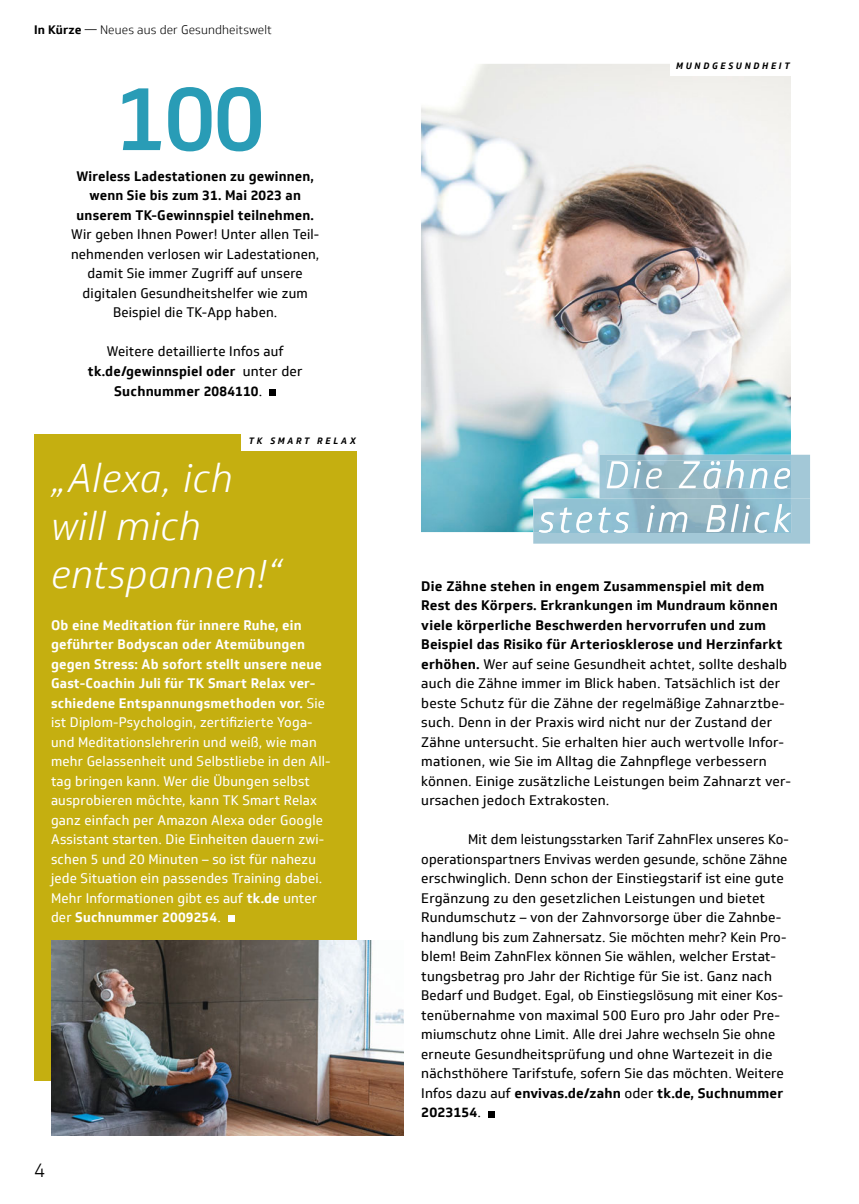
<style>
.page{position:relative;width:859px;height:1204px;background:#fff}
.page>*{position:absolute;margin:0;border:0;box-sizing:border-box;transform-origin:0 0}
.t1{font:500 90px "Soleto TK";color:#299cb6}
.t2{font:italic 300 39px/48px "Soleto TK";letter-spacing:.015em;color:#fff}
.t3{font:italic 300 37.05px/43.8px "Soleto TK";letter-spacing:.1em;color:#fff;text-align:right}
.t4{font:300 19.5px "Soleto TK";color:#000}
.t5{font:13.5px/19.5px "Soleto TK";letter-spacing:.015em;color:#000}
.t6{font:13.5px/19.5px "Soleto TK";letter-spacing:.015em;color:#fff}
.t7{font:700 13.5px "Soleto TK";letter-spacing:.015em;color:#000}
.t8{font:300 12px "Soleto TK";letter-spacing:.01em;color:#000}
.t9{font:italic 700 9px "Soleto TK";letter-spacing:.3em;color:#000}
.s1{font-weight:700}
.s2{font-weight:400}
</style>
<div class="page">
<img style="left:421px;top:64px;width:370px;height:468px">
<svg style="left:533px;top:454px;width:277px;height:89px;background:#a0c7d4"></svg>
<img style="left:539px;top:504px;width:252px;height:28px">
<div style="left:670px;top:56px;width:128px;height:19px;background:#fff"></div>
<div style="left:34px;top:434px;width:322px;height:646px;background:#c5af10"></div>
<div style="left:228px;top:915px;width:7px;height:7px;background:#fff"></div>
<div style="left:488px;top:1110px;width:7px;height:7px;background:#000"></div>
<div style="left:242px;top:431px;width:121px;height:19px;background:#fff"></div>
<div style="left:269px;top:388px;width:7px;height:7px;background:#000"></div>
<img style="left:51px;top:940px;width:353px;height:195px">
<p class="t8" style="left:34px;top:23px;width:239px"><span class="s1">In Kürze</span> — Neues aus der Gesundheitswelt</p>
<p class="t1" style="left:115px;top:63px;width:151px">100</p>
<p class="t5" style="left:71px;top:186px;width:250px;text-align:center"><span class="s1">wenn Sie bis zum 31. Mai 2023 an unserem TK-Gewinnspiel teilnehmen.<br></span>Wir geben Ihnen Power! Unter allen Teil&shy;nehmenden verlosen wir Ladestationen, damit Sie immer Zugriff auf unsere digitalen Gesundheitshelfer wie zum Beispiel die TK-App haben.</p>
<p class="t5" style="left:107px;top:342px;width:178px">Weitere detaillierte Infos auf</p>
<p class="t7" style="left:88px;top:362px;width:216px">tk.de/gewinnspiel oder <span class="s2">unter der</span></p>
<p class="t7" style="left:114px;top:382px;width:150px">Suchnummer 2084110<span class="s2">.</span></p>
<p class="t7" style="left:76px;top:167px;width:239px">Wireless Ladestationen zu gewinnen,</p>
<p class="t9" style="left:249px;top:435px;width:108px">TK SMART RELAX</p>
<p class="t2" style="left:51px;top:454px;width:233px">„Alexa, ich will mich entspannen!“</p>
<p class="t6" style="left:51px;top:615px;width:281px"><span class="s1">Ob eine Meditation für innere Ruhe, ein geführter Bodyscan oder Atemübungen gegen Stress: Ab sofort stellt unsere neue Gast-Coachin Juli für TK Smart Relax ver&shy;schiedene Entspannungsmethoden vor.</span> Sie ist Diplom-Psychologin, zertifizierte Yoga&shy;und Meditationslehrerin und weiß, wie man mehr Gelassenheit und Selbstliebe in den All&shy;tag bringen kann. Wer die Übungen selbst ausprobieren möchte, kann TK Smart Relax ganz einfach per Amazon Alexa oder Google Assistant starten. Die Einheiten dauern zwi&shy;schen 5 und 20 Minuten – so ist für nahezu jede Situation ein passendes Training dabei.<br>Mehr Informationen gibt es auf <span class="s1">tk.de</span> unter der <span class="s1">Suchnummer 2009254</span>.</p>
<h3 class="t4" style="left:34px;top:1158px;width:13px">4</h3>
<p class="t9" style="left:676px;top:60px;width:115px">MUNDGESUNDHEIT</p>
<h3 class="t3" style="left:539px;top:453px;width:253px">Die Zähne stets im Blick</h3>
<p class="t5" style="left:421px;top:576px;width:371px"><span class="s1">Die Zähne stehen in engem Zusammenspiel mit dem Rest des Körpers. Erkrankungen im Mundraum können viele körperliche Beschwerden hervorrufen und zum Beispiel das Risiko für Arteriosklerose und Herzinfarkt erhöhen.</span> Wer auf seine Gesundheit achtet, sollte deshalb auch die Zähne immer im Blick haben. Tatsächlich ist der beste Schutz für die Zähne der regelmäßige Zahnarztbe&shy;such. Denn in der Praxis wird nicht nur der Zustand der Zähne untersucht. Sie erhalten hier auch wertvolle Infor&shy;mationen, wie Sie im Alltag die Zahnpflege verbessern können. Einige zusätzliche Leistungen beim Zahnarzt ver&shy;ursachen jedoch Extrakosten.</p>
<p class="t5" style="left:421px;top:829px;width:369px;text-indent:47px">Mit dem leistungsstarken Tarif ZahnFlex unseres Ko&shy;operationspartners Envivas werden gesunde, schöne Zähne erschwinglich. Denn schon der Einstiegstarif ist eine gute Ergänzung zu den gesetzlichen Leistungen und bietet Rundumschutz – von der Zahnvorsorge über die Zahnbe&shy;handlung bis zum Zahnersatz. Sie möchten mehr? Kein Pro&shy;blem! Beim ZahnFlex können Sie wählen, welcher Erstat&shy;tungsbetrag pro Jahr der Richtige für Sie ist. Ganz nach Bedarf und Budget. Egal, ob Einstiegslösung mit einer Kos&shy;tenübernahme von maximal 500 Euro pro Jahr oder Pre&shy;miumschutz ohne Limit. Alle drei Jahre wechseln Sie ohne erneute Gesundheitsprüfung und ohne Wartezeit in die nächsthöhere Tarifstufe, sofern Sie das möchten. Weitere Infos dazu auf <span class="s1">envivas.de/zahn</span> oder <span class="s1">tk.de, Suchnummer 2023154</span>.</p>
</div>
